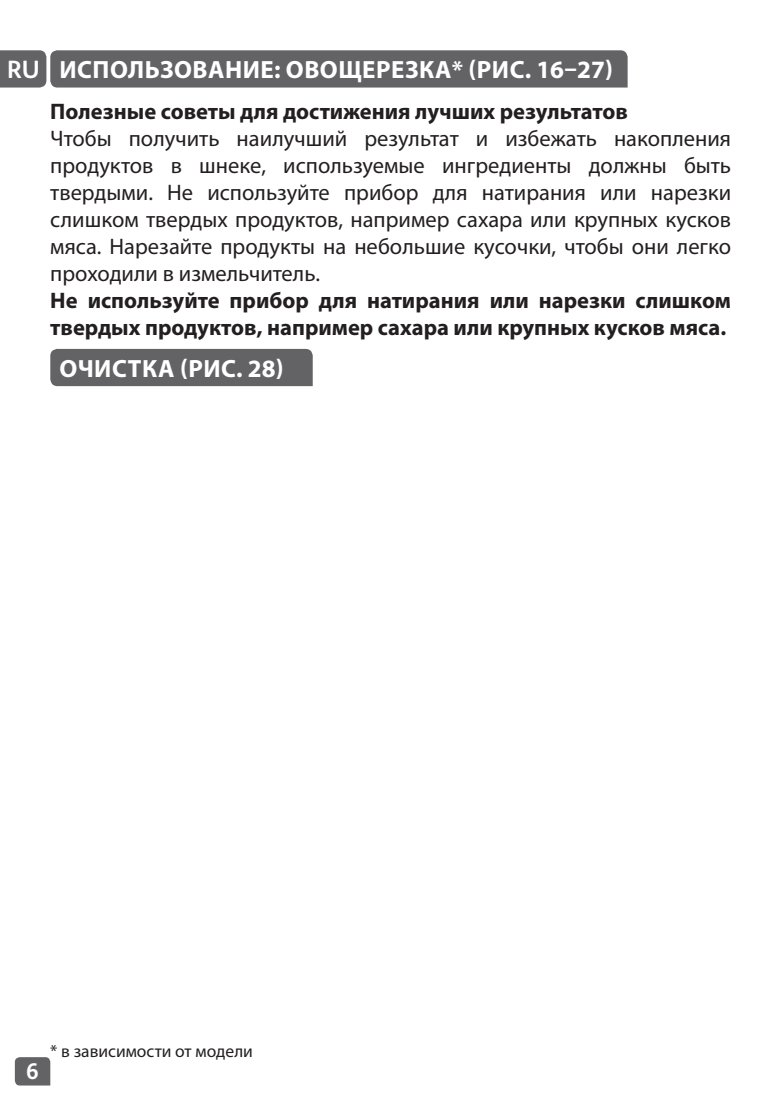
<style>
.page{position:relative;width:780px;height:1106px;background:#fff}
.page>*{position:absolute;margin:0;border:0;box-sizing:border-box;transform-origin:0 0}
.t1{font:700 25px "Myriad Pro";letter-spacing:.02em;color:#fff}
.t2{font:700 25px "FS Albert";color:#fff}
.t3{font:22.5px/27px "Myriad Pro";color:#231f20;text-align:justify}
.t4{font:700 22.5px/27px "Myriad Pro";color:#231f20}
.t5{font:700 22.5px "FS Albert";color:#fff}
.t6{font:17.5px "Myriad Pro";color:#231f20}
</style>
<div class="page">
<svg style="left:15px;top:1057px;width:35px;height:28px"></svg>
<div style="left:50px;top:349px;width:262px;height:37px;background:#636366"></div>
<div style="left:0;top:50px;width:627px;height:38px;background:#636366"></div>
<p class="t2" style="left:7px;top:55px;width:34px">RU</p>
<p class="t1" style="left:59px;top:53px;width:555px">ИСПОЛЬЗОВАНИЕ: ОВОЩЕРЕЗКА* (РИС. 16–27)</p>
<p class="t4" style="left:50px;top:97px;width:579px">Полезные советы для достижения лучших результатов</p>
<p class="t3" style="left:50px;top:124px;width:682px">Чтобы получить наилучший результат и избежать накопления продуктов в шнеке, используемые ингредиенты должны быть твердыми. Не используйте прибор для натирания или нарезки слишком твердых продуктов, например сахара или крупных кусков мяса. Нарезайте продукты на небольшие кусочки, чтобы они легко проходили в измельчитель.</p>
<p class="t4" style="left:50px;top:286px;width:682px">Не используйте прибор для натирания или нарезки слишком твердых продуктов, например сахара или крупных кусков мяса.</p>
<p class="t1" style="left:59px;top:352px;width:226px">ОЧИСТКА (РИС. 28)</p>
<p class="t5" style="left:26px;top:1058px;width:14px">6</p>
<p class="t6" style="left:50px;top:1040px;width:204px">* в зависимости от модели</p>
</div>
